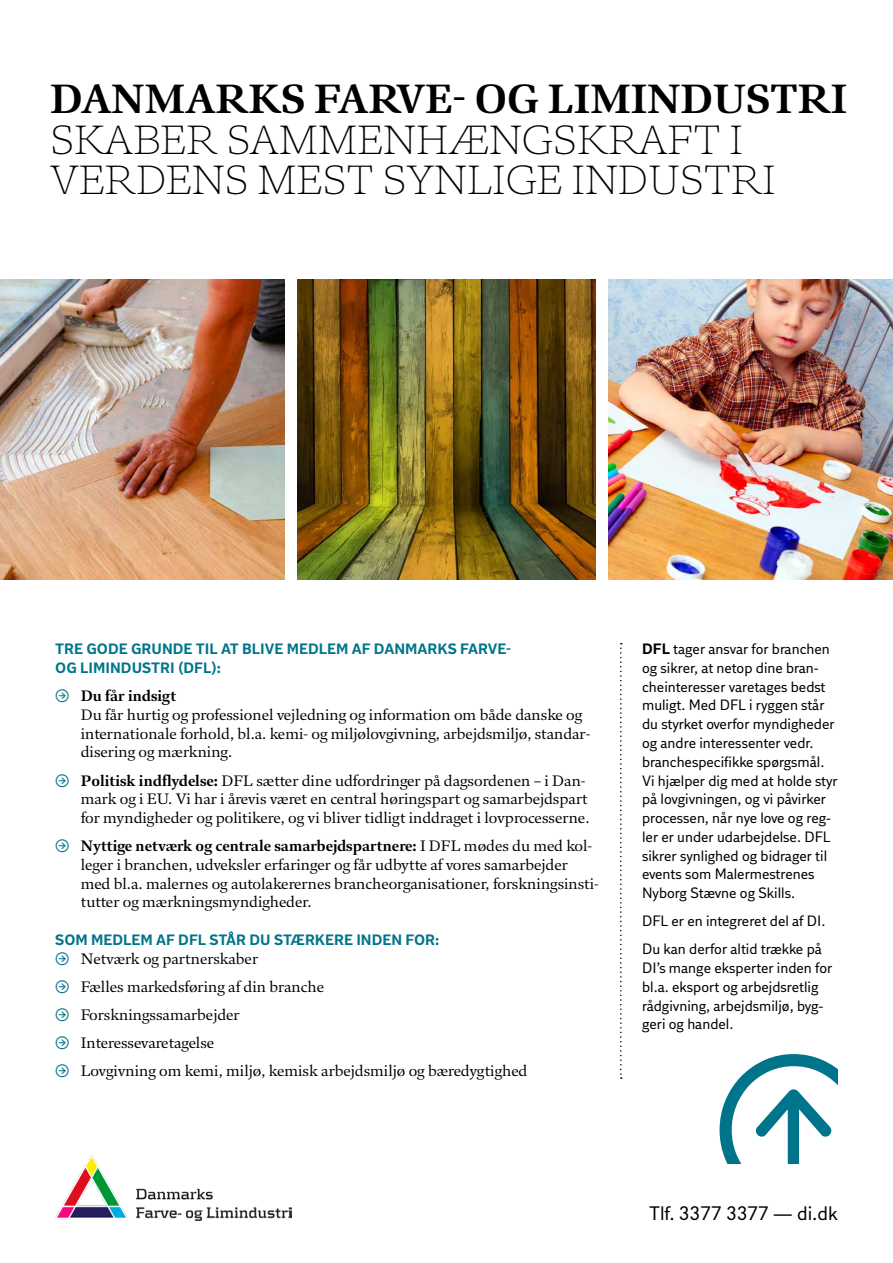
<style>
.page{position:relative;width:893px;height:1263px;background:#fff}
.page>*{position:absolute;margin:0;border:0;box-sizing:border-box;transform-origin:0 0}
.t1{font:300 40.5px/40.5px "DI Serif";color:#000}
.t2{font:700 40.5px "DI Serif";color:#000}
.t3{font:19.5px "DI Sans";color:#000}
.t4{font:15px/18.8px "DI Serif";color:#000}
.t5{font:15px/18.8px "DI Sans";color:#000}
.t6{font:700 15px/18.8px "DI Sans";color:#00748a}
.s1{font-family:"DI Stuff";color:#00748a}
.s2{font-weight:700}
</style>
<div class="page">
<svg style="left:720px;top:1054px;width:118px;height:110px"></svg>
<svg style="left:620px;top:643px;width:2px;height:436px"></svg>
<img style="left:0;top:279px;width:285px;height:300px">
<img style="left:608px;top:279px;width:285px;height:300px">
<img style="left:298px;top:279px;width:297px;height:300px">
<img style="left:55px;top:1156px;width:236px;height:64px">
<h1 class="t2" style="left:50px;top:73px;width:799px">DANMARKS FARVE- OG LIMINDUSTRI</h1>
<h1 class="t1" style="left:50px;top:118px;width:727px">SKABER SAMMENHÆNGSKRAFT I<br>VERDENS MEST SYNLIGE INDUSTRI</h1>
<p class="t6" style="left:55px;top:640px;width:457px">TRE GODE GRUNDE TIL AT BLIVE MEDLEM AF DANMARKS FARVE-<br>OG LIMINDUSTRI (DFL):</p>
<p class="t4" style="left:81px;top:686px;width:511px;text-indent:-26px"><span class="s1">&gt;</span> <span class="s2">Du får indsigt<br></span>Du får hurtig og professionel vejledning og information om både danske og internationale forhold, bl.a. kemi- og miljølovgivning, arbejdsmiljø, standar&shy;disering og mærkning.</p>
<p class="t4" style="left:81px;top:771px;width:510px;text-indent:-26px"><span class="s1">&gt;</span> <span class="s2">Politisk indflydelse:</span> DFL sætter dine udfordringer på dagsordenen – i Dan&shy;mark og i EU. Vi har i årevis været en central høringspart og samarbejdspart for myndigheder og politikere, og vi bliver tidligt inddraget i lovprocesserne.</p>
<p class="t4" style="left:81px;top:836px;width:520px;text-indent:-26px"><span class="s1">&gt;</span> <span class="s2">Nyttige netværk og centrale samarbejdspartnere:</span> I DFL mødes du med kol&shy;leger i branchen, udveksler erfaringer og får udbytte af vores samarbejder med bl.a. malernes og autolakerernes brancheorganisationer, forskningsinsti&shy;tutter og mærkningsmyndigheder.</p>
<p class="t6" style="left:55px;top:930px;width:386px">SOM MEDLEM AF DFL STÅR DU STÆRKERE INDEN FOR:</p>
<p class="t4" style="left:55px;top:944px;width:474px;line-height:28.2px"><span class="s1">&gt;</span> Netværk og partnerskaber<br><span class="s1">&gt;</span> Fælles markedsføring af din branche<br><span class="s1">&gt;</span> Forskningssamarbejder<br><span class="s1">&gt;</span> Interessevaretagelse<br><span class="s1">&gt;</span> Lovgivning om kemi, miljø, kemisk arbejdsmiljø og bæredygtighed</p>
<p class="t5" style="left:642px;top:639px;width:197px"><span class="s2">DFL</span> tager ansvar for branchen og sikrer, at netop dine bran&shy;cheinteresser varetages bedst muligt. Med DFL i ryggen står du styrket overfor myndigheder og andre interessenter vedr. branchespecifikke spørgsmål.<br>Vi hjælper dig med at holde styr på lovgivningen, og vi påvirker processen, når nye love og reg&shy;ler er under udarbejdelse. DFL sikrer synlighed og bidrager til events som Malermestrenes<br>Nyborg Stævne og Skills.</p>
<p class="t5" style="left:642px;top:907px;width:185px;line-height:28.2px">DFL er en integreret del af DI.<br>Du kan derfor altid trække på</p>
<p class="t5" style="left:642px;top:958px;width:192px">DI’s mange eksperter inden for bl.a. eksport og arbejdsretlig rådgivning, arbejdsmiljø, byg&shy;geri og handel.</p>
<h2 class="t3" style="left:649px;top:1201px;width:190px">Tlf. 3377 3377 — di.dk</h2>
</div>
